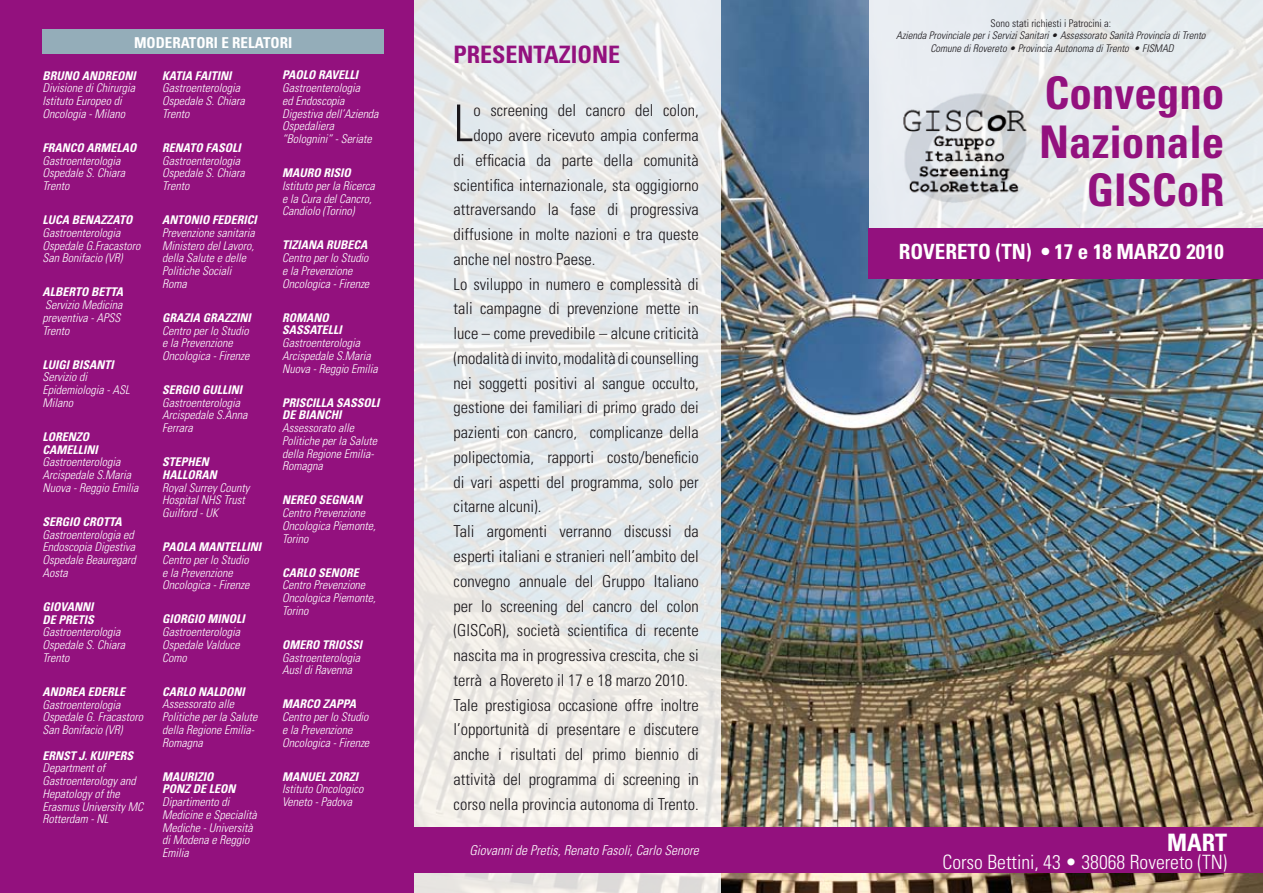
<style>
.page{position:relative;width:1263px;height:893px;background:#fff}
.page>*{position:absolute;margin:0;border:0;box-sizing:border-box;transform-origin:0 0}
.t1{font:300 condensed 50.85px "Univers";color:#1a171b}
.t2{font:700 condensed 45px/48px "Univers";color:#93117e;text-align:right}
.t3{font:700 condensed 24px "Univers";color:#93117e}
.t4{font:700 condensed 24px "Univers";color:#fff}
.t5{font:700 condensed 21px "Univers";color:#fff}
.t6{font:300 condensed 19.65px "Univers";color:#fff}
.t7{font:300 condensed 16.5px "Univers";color:#1a171b}
.t8{font:700 condensed 15px "Univers";color:#fff}
.t9{font:italic 300 condensed 13.5px "Univers";color:#fff}
.t10{font:italic 300 condensed 12px/12.8px "Univers";color:#fff}
.t11{font:italic 700 condensed 12px/12.8px "Univers";color:#fff}
.t12{font:italic 300 condensed 10.5px/12.6px "Univers";color:#1a171b;text-align:center}
.t13{font:300 condensed 10.5px "Univers";color:#1a171b}
</style>
<div class="page">
<img style="left:721px;top:0;width:542px;height:893px">
<svg style="left:414px;top:0;width:307px;height:893px;background:#e7e8e8"></svg>
<svg style="left:868px;top:0;width:395px;height:229px;background:#e5e8ea"></svg>
<div style="left:868px;top:229px;width:395px;height:50px;background:#93117e"></div>
<div style="left:0;top:0;width:414px;height:893px;background:#93117e"></div>
<img style="left:898px;top:88px;width:129px;height:126px">
<div style="left:414px;top:828px;width:849px;height:45px;background:#93117e"></div>
<div style="left:43px;top:30px;width:341px;height:24px;background:#94adb9"></div>
<p class="t8" style="left:134px;top:33px;width:160px">MODERATORI E RELATORI</p>
<p class="t11" style="left:43px;top:69px;width:95px">BRUNO ANDREONI</p>
<p class="t10" style="left:43px;top:82px;width:94px">Divisione di Chirurgia<br>Istituto Europeo di<br>Oncologia - Milano</p>
<p class="t11" style="left:43px;top:141px;width:95px">FRANCO ARMELAO</p>
<p class="t10" style="left:43px;top:154px;width:84px">Gastroenterologia<br>Ospedale S. Chiara<br>Trento</p>
<p class="t11" style="left:43px;top:213px;width:91px">LUCA BENAZZATO</p>
<p class="t10" style="left:43px;top:226px;width:99px">Gastroenterologia<br>Ospedale G.Fracastoro<br>San Bonifacio (VR)</p>
<p class="t11" style="left:43px;top:286px;width:82px">ALBERTO BETTA</p>
<p class="t10" style="left:43px;top:299px;width:81px">Servizio Medicina preventiva - APSS<br>Trento</p>
<p class="t11" style="left:43px;top:358px;width:73px">LUIGI BISANTI</p>
<p class="t10" style="left:43px;top:371px;width:89px">Servizio di<br>Epidemiologia - ASL<br>Milano</p>
<p class="t11" style="left:43px;top:430px;width:57px">LORENZO<br>CAMELLINI</p>
<p class="t10" style="left:43px;top:456px;width:97px">Gastroenterologia<br>Arcispedale S.Maria<br>Nuova - Reggio Emilia</p>
<p class="t11" style="left:43px;top:515px;width:81px">SERGIO CROTTA</p>
<p class="t10" style="left:43px;top:528px;width:95px">Gastroenterologia ed<br>Endoscopia Digestiva<br>Ospedale Beauregard<br>Aosta</p>
<p class="t11" style="left:43px;top:600px;width:53px">GIOVANNI<br>DE PRETIS</p>
<p class="t10" style="left:43px;top:626px;width:84px">Gastroenterologia<br>Ospedale S. Chiara<br>Trento</p>
<p class="t11" style="left:43px;top:685px;width:84px">ANDREA EDERLE</p>
<p class="t10" style="left:43px;top:698px;width:102px">Gastroenterologia<br>Ospedale G. Fracastoro<br>San Bonifacio (VR)</p>
<p class="t11" style="left:43px;top:749px;width:92px">ERNST J. KUIPERS</p>
<p class="t10" style="left:43px;top:762px;width:102px">Department of<br>Gastroenterology and<br>Hepatology of the<br>Erasmus University MC<br>Rotterdam - NL</p>
<p class="t11" style="left:162px;top:69px;width:71px">KATIA FAITINI</p>
<p class="t10" style="left:162px;top:82px;width:84px">Gastroenterologia<br>Ospedale S. Chiara<br>Trento</p>
<p class="t11" style="left:162px;top:141px;width:80px">RENATO FASOLI</p>
<p class="t10" style="left:162px;top:154px;width:84px">Gastroenterologia<br>Ospedale S. Chiara<br>Trento</p>
<p class="t11" style="left:162px;top:213px;width:96px">ANTONIO FEDERICI</p>
<p class="t10" style="left:162px;top:226px;width:94px">Prevenzione sanitaria<br>Ministero del Lavoro, della Salute e delle<br>Politiche Sociali<br>Roma</p>
<p class="t11" style="left:162px;top:311px;width:90px">GRAZIA GRAZZINI</p>
<p class="t10" style="left:162px;top:324px;width:89px">Centro per lo Studio e la Prevenzione<br>Oncologica - Firenze</p>
<p class="t11" style="left:162px;top:383px;width:82px">SERGIO GULLINI</p>
<p class="t10" style="left:162px;top:396px;width:87px">Gastroenterologia<br>Arcispedale S.Anna<br>Ferrara</p>
<p class="t11" style="left:162px;top:456px;width:56px">STEPHEN<br>HALLORAN</p>
<p class="t10" style="left:162px;top:481px;width:89px">Royal Surrey County<br>Hospital NHS Trust<br>Guilford - UK</p>
<p class="t11" style="left:162px;top:541px;width:100px">PAOLA MANTELLINI</p>
<p class="t10" style="left:162px;top:553px;width:89px">Centro per lo Studio e la Prevenzione<br>Oncologica - Firenze</p>
<p class="t11" style="left:162px;top:613px;width:84px">GIORGIO MINOLI</p>
<p class="t10" style="left:162px;top:626px;width:79px;text-align:justify">Gastroenterologia Ospedale Valduce Como</p>
<p class="t11" style="left:162px;top:685px;width:84px">CARLO NALDONI</p>
<p class="t10" style="left:162px;top:698px;width:97px">Assessorato alle<br>Politiche per la Salute della Regione Emilia-<br>Romagna</p>
<p class="t11" style="left:162px;top:770px;width:75px">MAURIZIO<br>PONZ DE LEON</p>
<p class="t10" style="left:162px;top:796px;width:96px">Dipartimento di<br>Medicine e Specialità<br>Mediche - Università di Modena e Reggio<br>Emilia</p>
<p class="t11" style="left:282px;top:69px;width:78px">PAOLO RAVELLI</p>
<p class="t10" style="left:282px;top:81px;width:98px">Gastroenterologia<br>ed Endoscopia<br>Digestiva dell’Azienda<br>Ospedaliera “Bolognini” - Seriate</p>
<p class="t11" style="left:282px;top:166px;width:70px">MAURO RISIO</p>
<p class="t10" style="left:282px;top:179px;width:94px">Istituto per la Ricerca e la Cura del Cancro,<br>Candiolo (Torino)</p>
<p class="t11" style="left:282px;top:239px;width:87px">TIZIANA RUBECA</p>
<p class="t10" style="left:282px;top:251px;width:89px">Centro per lo Studio e la Prevenzione<br>Oncologica - Firenze</p>
<p class="t11" style="left:282px;top:311px;width:61px">ROMANO<br>SASSATELLI</p>
<p class="t10" style="left:282px;top:336px;width:97px">Gastroenterologia<br>Arcispedale S.Maria<br>Nuova - Reggio Emilia</p>
<p class="t11" style="left:282px;top:396px;width:99px">PRISCILLA SASSOLI<br>DE BIANCHI</p>
<p class="t10" style="left:282px;top:421px;width:97px">Assessorato alle<br>Politiche per la Salute della Regione Emilia-<br>Romagna</p>
<p class="t11" style="left:282px;top:494px;width:82px">NEREO SEGNAN</p>
<p class="t10" style="left:282px;top:506px;width:95px">Centro Prevenzione<br>Oncologica Piemonte,<br>Torino</p>
<p class="t11" style="left:282px;top:566px;width:78px">CARLO SENORE</p>
<p class="t10" style="left:282px;top:579px;width:95px">Centro Prevenzione<br>Oncologica Piemonte,<br>Torino</p>
<p class="t11" style="left:282px;top:638px;width:82px">OMERO TRIOSSI</p>
<p class="t10" style="left:282px;top:651px;width:79px">Gastroenterologia<br>Ausl di Ravenna</p>
<p class="t11" style="left:282px;top:698px;width:76px">MARCO ZAPPA</p>
<p class="t10" style="left:282px;top:710px;width:89px">Centro per lo Studio e la Prevenzione<br>Oncologica - Firenze</p>
<p class="t11" style="left:282px;top:770px;width:77px">MANUEL ZORZI</p>
<p class="t10" style="left:282px;top:783px;width:83px">Istituto Oncologico<br>Veneto - Padova</p>
<h3 class="t3" style="left:454px;top:40px;width:161px">PRESENTAZIONE</h3>
<h1 class="t1" style="left:454px;top:93px;width:21px">L</h1>
<h3 class="t7" style="left:473px;top:101px;width:227px">o screening del cancro del colon,</h3>
<h3 class="t7" style="left:473px;top:125px;width:227px">dopo avere ricevuto ampia conferma</h3>
<h3 class="t7" style="left:454px;top:150px;width:247px">di efficacia da parte della comunità</h3>
<h3 class="t7" style="left:454px;top:175px;width:247px">scientifica internazionale, sta oggigiorno</h3>
<h3 class="t7" style="left:454px;top:200px;width:247px">attraversando la fase di progressiva</h3>
<h3 class="t7" style="left:454px;top:224px;width:247px">diffusione in molte nazioni e tra queste</h3>
<h3 class="t7" style="left:454px;top:249px;width:143px">anche nel nostro Paese.</h3>
<h3 class="t7" style="left:454px;top:274px;width:247px">Lo sviluppo in numero e complessità di</h3>
<h3 class="t7" style="left:454px;top:299px;width:247px">tali campagne di prevenzione mette in</h3>
<h3 class="t7" style="left:454px;top:323px;width:247px">luce – come prevedibile – alcune criticità</h3>
<h3 class="t7" style="left:454px;top:348px;width:247px">(modalità di invito, modalità di counselling</h3>
<h3 class="t7" style="left:454px;top:373px;width:247px">nei soggetti positivi al sangue occulto,</h3>
<h3 class="t7" style="left:454px;top:398px;width:247px">gestione dei familiari di primo grado dei</h3>
<h3 class="t7" style="left:454px;top:422px;width:247px">pazienti con cancro, complicanze della</h3>
<h3 class="t7" style="left:454px;top:447px;width:247px">polipectomia, rapporti costo/beneficio</h3>
<h3 class="t7" style="left:454px;top:472px;width:247px">di vari aspetti del programma, solo per</h3>
<h3 class="t7" style="left:454px;top:497px;width:89px">citarne alcuni).</h3>
<h3 class="t7" style="left:454px;top:521px;width:247px">Tali argomenti verranno discussi da</h3>
<h3 class="t7" style="left:454px;top:546px;width:247px">esperti italiani e stranieri nell’ambito del</h3>
<h3 class="t7" style="left:454px;top:571px;width:247px">convegno annuale del Gruppo Italiano</h3>
<h3 class="t7" style="left:454px;top:596px;width:247px">per lo screening del cancro del colon</h3>
<h3 class="t7" style="left:454px;top:620px;width:247px">(GISCoR), società scientifica di recente</h3>
<h3 class="t7" style="left:454px;top:645px;width:247px">nascita ma in progressiva crescita, che si</h3>
<h3 class="t7" style="left:454px;top:670px;width:236px">terrà a Rovereto il 17 e 18 marzo 2010.</h3>
<h3 class="t7" style="left:454px;top:695px;width:247px">Tale prestigiosa occasione offre inoltre</h3>
<h3 class="t7" style="left:454px;top:719px;width:247px">l’opportunità di presentare e discutere</h3>
<h3 class="t7" style="left:454px;top:744px;width:247px">anche i risultati del primo biennio di</h3>
<h3 class="t7" style="left:454px;top:769px;width:247px">attività del programma di screening in</h3>
<h3 class="t7" style="left:454px;top:794px;width:247px">corso nella provincia autonoma di Trento.</h3>
<p class="t9" style="left:469px;top:842px;width:231px">Giovanni de Pretis, Renato Fasoli, Carlo Senore</p>
<p class="t13" style="left:990px;top:17px;width:122px">Sono stati richiesti i Patrocini a:</p>
<p class="t12" style="left:896px;top:29px;width:311px">Azienda Provinciale per i Servizi Sanitari • Assessorato Sanità Provincia di Trento<br>Comune di Rovereto • Provincia Autonoma di Trento • FISMAD</p>
<h2 class="t2" style="left:1039px;top:69px;width:187px">Convegno<br>Nazionale<br>GISCoR</h2>
<h3 class="t5" style="left:899px;top:239px;width:326px">Rovereto (TN) • 17 e 18 marzo 2010</h3>
<h3 class="t4" style="left:1167px;top:828px;width:61px">MART</h3>
<h3 class="t6" style="left:942px;top:850px;width:286px">Corso Bettini, 43 • 38068 Rovereto (TN)</h3>
</div>
